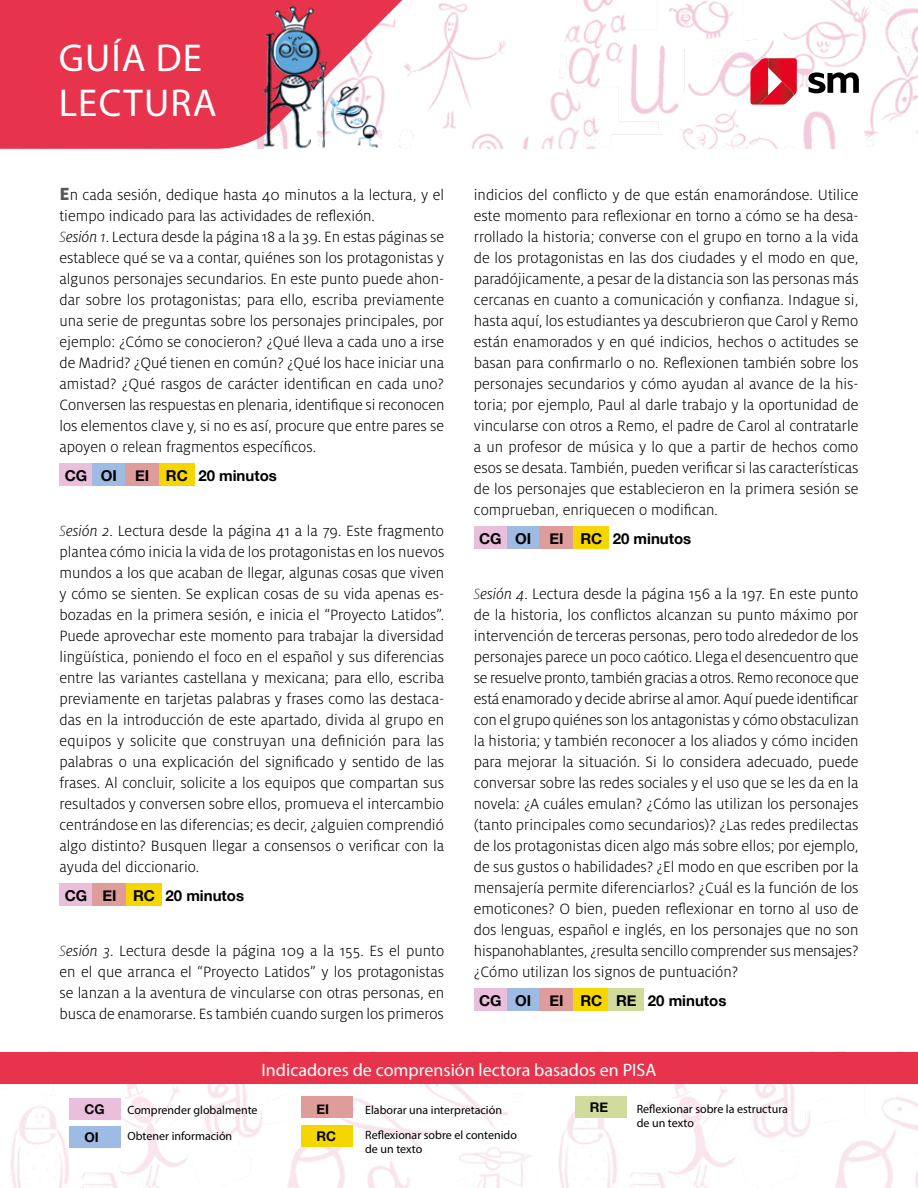
<style>
.page{position:relative;width:918px;height:1188px;background:#fff}
.page>*{position:absolute;margin:0;border:0;box-sizing:border-box;transform-origin:0 0}
.t1{font:39px/45px "Myriad Pro";letter-spacing:.03em;color:#fff}
.t2{font:18px "Myriad Pro";color:#fff}
.t3{font:300 16.5px/21px "Milo Pro";color:#000;text-align:justify}
.t4{font:700 15px "Helvetica Neue";color:#000}
.t5{font:700 13.35px "Helvetica Neue";color:#000}
.t6{font:12px/25.2px "Myriad Pro";color:#000}
.s1{font-weight:800;font-size:19.5px;color:#575756}
.s2{font-style:italic;color:#575756}
.s3{font-style:italic}
</style>
<div class="page">
<img style="left:427px;top:0;width:490px;height:149px">
<svg style="left:0;top:0;width:427px;height:149px;background:#ea5165"></svg>
<svg style="left:917px;top:8px;width:1px;height:126px"></svg>
<img style="left:0;top:1083px;width:918px;height:105px">
<div style="left:0;top:1052px;width:918px;height:31px;background:#e7344c"></div>
<div style="left:70px;top:1098px;width:51px;height:21px;background:#e9bfdb"></div>
<div style="left:302px;top:1097px;width:51px;height:21px;background:#de9c9a"></div>
<div style="left:70px;top:1127px;width:51px;height:21px;background:#9dbbe3"></div>
<div style="left:302px;top:1125px;width:51px;height:22px;background:#f5d600"></div>
<div style="left:575px;top:1097px;width:51px;height:21px;background:#d0db9c"></div>
<img style="left:242px;top:0;width:144px;height:149px">
<svg style="left:808px;top:72px;width:51px;height:21px"></svg>
<svg style="left:750px;top:58px;width:47px;height:47px;background:#df3849"></svg>
<div style="left:60px;top:463px;width:32px;height:22px;background:#e9bfdb"></div>
<div style="left:92px;top:463px;width:33px;height:22px;background:#9dbbe3"></div>
<div style="left:125px;top:463px;width:34px;height:22px;background:#de9c9a"></div>
<div style="left:159px;top:463px;width:36px;height:22px;background:#f5d600"></div>
<div style="left:60px;top:883px;width:32px;height:22px;background:#e9bfdb"></div>
<div style="left:92px;top:883px;width:35px;height:22px;background:#de9c9a"></div>
<div style="left:127px;top:883px;width:35px;height:22px;background:#f5d600"></div>
<div style="left:474px;top:526px;width:33px;height:22px;background:#e9bfdb"></div>
<div style="left:507px;top:526px;width:33px;height:22px;background:#9dbbe3"></div>
<div style="left:540px;top:526px;width:34px;height:22px;background:#de9c9a"></div>
<div style="left:574px;top:526px;width:35px;height:22px;background:#f5d600"></div>
<div style="left:474px;top:988px;width:33px;height:22px;background:#e9bfdb"></div>
<div style="left:507px;top:988px;width:33px;height:22px;background:#9dbbe3"></div>
<div style="left:540px;top:988px;width:34px;height:22px;background:#de9c9a"></div>
<div style="left:574px;top:988px;width:35px;height:22px;background:#f5d600"></div>
<div style="left:609px;top:988px;width:35px;height:22px;background:#d0db9c"></div>
<h1 class="t1" style="left:59px;top:35px;width:159px">GUÍA DE<br>LECTURA</h1>
<p class="t3" style="left:60px;top:184px;width:386px;text-align:left"><span class="s1">E</span>n cada sesión, dedique hasta 40 minutos a la lectura, y el tiempo indicado para las actividades de reflexión.<br><span class="s2">S</span><span class="s3">esión 1</span>. Lectura desde la página 18 a la 39. En estas páginas se establece qué se va a contar, quiénes son los protagonistas y algunos personajes secundarios. En este punto puede ahon&shy;dar sobre los protagonistas; para ello, escriba previamente una serie de preguntas sobre los personajes principales, por ejemplo: ¿Cómo se conocieron? ¿Qué lleva a cada uno a irse de Madrid? ¿Qué tienen en común? ¿Qué los hace iniciar una amistad? ¿Qué rasgos de carácter identifican en cada uno?<br>Conversen las respuestas en plenaria, identifique si reconocen los elementos clave y, si no es así, procure que entre pares se apoyen o relean fragmentos específicos.</p>
<p class="t4" style="left:65px;top:464px;width:214px">CG OI EI RC 20 minutos</p>
<p class="t3" style="left:60px;top:520px;width:386px"><span class="s2">S</span><span class="s3">esión 2</span>. Lectura desde la página 41 a la 79. Este fragmento plantea cómo inicia la vida de los protagonistas en los nuevos mundos a los que acaban de llegar, algunas cosas que viven y cómo se sienten. Se explican cosas de su vida apenas es&shy;bozadas en la primera sesión, e inicia el “Proyecto Latidos”.<br>Puede aprovechar este momento para trabajar la diversidad lingüística, poniendo el foco en el español y sus diferencias entre las variantes castellana y mexicana; para ello, escriba previamente en tarjetas palabras y frases como las destaca&shy;das en la introducción de este apartado, divida al grupo en equipos y solicite que construyan una definición para las palabras o una explicación del significado y sentido de las frases. Al concluir, solicite a los equipos que compartan sus resultados y conversen sobre ellos, promueva el intercambio centrándose en las diferencias; es decir, ¿alguien comprendió algo distinto? Busquen llegar a consensos o verificar con la ayuda del diccionario.</p>
<p class="t4" style="left:65px;top:884px;width:181px">CG EI RC 20 minutos</p>
<p class="t3" style="left:60px;top:940px;width:386px"><span class="s2">S</span><span class="s3">esión 3</span>. Lectura desde la página 109 a la 155. Es el punto en el que arranca el “Proyecto Latidos” y los protagonistas se lanzan a la aventura de vincularse con otras personas, en busca de enamorarse. Es también cuando surgen los primeros</p>
<p class="t3" style="left:474px;top:184px;width:386px">indicios del conflicto y de que están enamorándose. Utilice este momento para reflexionar en torno a cómo se ha desa&shy;rrollado la historia; converse con el grupo en torno a la vida de los protagonistas en las dos ciudades y el modo en que, paradójicamente, a pesar de la distancia son las personas más cercanas en cuanto a comunicación y confianza. Indague si, hasta aquí, los estudiantes ya descubrieron que Carol y Remo están enamorados y en qué indicios, hechos o actitudes se basan para confirmarlo o no. Reflexionen también sobre los personajes secundarios y cómo ayudan al avance de la his&shy;toria; por ejemplo, Paul al darle trabajo y la oportunidad de vincularse con otros a Remo, el padre de Carol al contratarle a un profesor de música y lo que a partir de hechos como esos se desata. También, pueden verificar si las características de los personajes que establecieron en la primera sesión se comprueban, enriquecen o modifican.</p>
<p class="t4" style="left:479px;top:527px;width:214px">CG OI EI RC 20 minutos</p>
<p class="t3" style="left:474px;top:583px;width:386px"><span class="s2">S</span><span class="s3">esión 4</span>. Lectura desde la página 156 a la 197. En este punto de la historia, los conflictos alcanzan su punto máximo por intervención de terceras personas, pero todo alrededor de los personajes parece un poco caótico. Llega el desencuentro que se resuelve pronto, también gracias a otros. Remo reconoce que está enamorado y decide abrirse al amor. Aquí puede identificar con el grupo quiénes son los antagonistas y cómo obstaculizan la historia; y también reconocer a los aliados y cómo inciden para mejorar la situación. Si lo considera adecuado, puede conversar sobre las redes sociales y el uso que se les da en la novela: ¿A cuáles emulan? ¿Cómo las utilizan los personajes (tanto principales como secundarios)? ¿Las redes predilectas de los protagonistas dicen algo más sobre ellos; por ejemplo, de sus gustos o habilidades? ¿El modo en que escriben por la mensajería permite diferenciarlos? ¿Cuál es la función de los emoticones? O bien, pueden reflexionar en torno al uso de dos lenguas, español e inglés, en los personajes que no son hispanohablantes, ¿resulta sencillo comprender sus mensajes? ¿Cómo utilizan los signos de puntuación?</p>
<p class="t4" style="left:479px;top:989px;width:249px">CG OI EI RC RE 20 minutos</p>
<p class="t2" style="left:262px;top:1059px;width:396px">Indicadores de comprensión lectora basados en PISA</p>
<p class="t5" style="left:84px;top:1099px;width:22px">CG</p>
<p class="t5" style="left:317px;top:1099px;width:14px">EI</p>
<p class="t5" style="left:84px;top:1127px;width:16px">OI</p>
<p class="t5" style="left:317px;top:1126px;width:21px">RC</p>
<p class="t6" style="left:128px;top:1097px;width:132px">Comprender globalmente</p>
<p class="t6" style="left:365px;top:1097px;width:153px">Elaborar una interpretación<br>Reflexionar sobre el contenido</p>
<p class="t6" style="left:365px;top:1136px;width:59px">de un texto</p>
<p class="t6" style="left:128px;top:1123px;width:106px">Obtener información</p>
<p class="t5" style="left:590px;top:1097px;width:20px">RE</p>
<p class="t6" style="left:637px;top:1101px;width:153px;line-height:14.4px">Reflexionar sobre la estructura de un texto</p>
</div>
